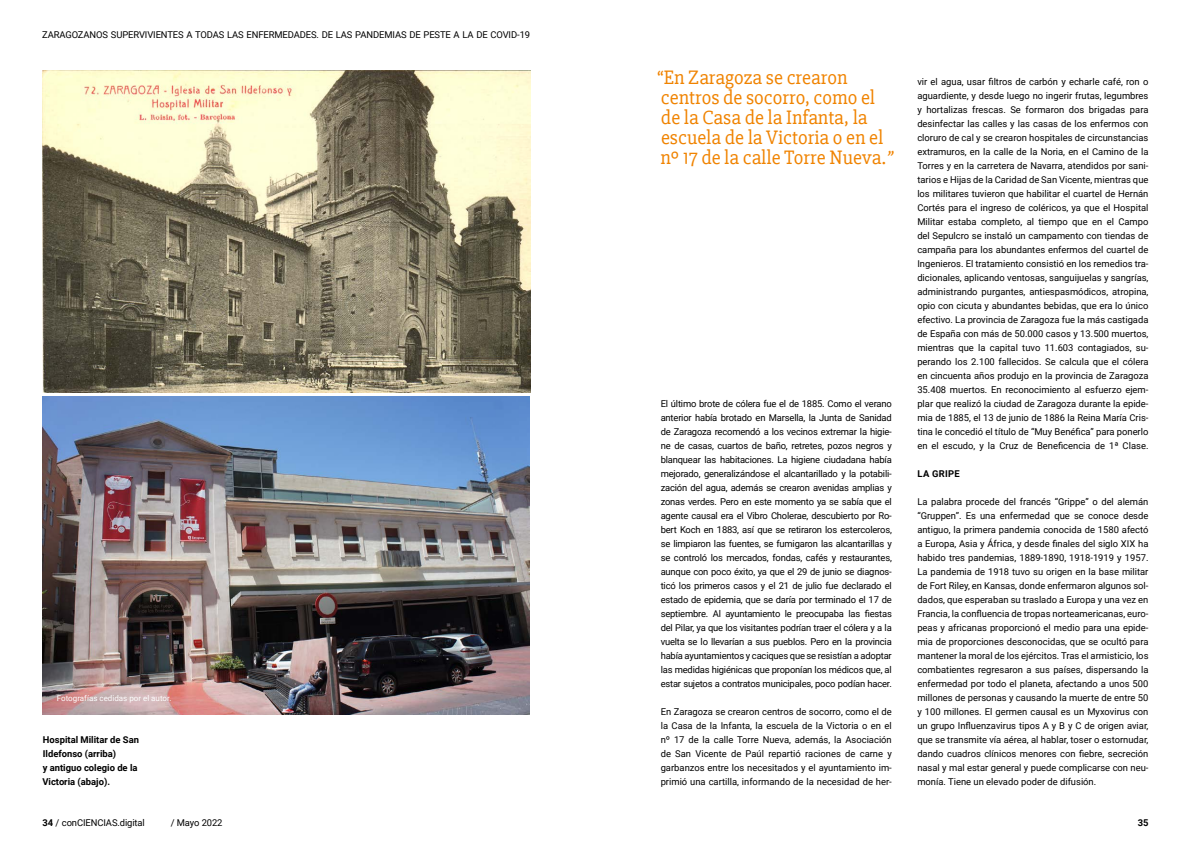
<style>
.page{position:relative;width:1191px;height:842px;background:#fff}
.page>*{position:absolute;margin:0;border:0;box-sizing:border-box;transform-origin:0 0}
.t1{font:20px/20px "Slabo 27 px";color:#f08300}
.Plain_Text{font:9.4px/14px "Roboto";letter-spacing:-.005em;color:#000;text-align:justify}
.Plain_Text-2{font:700 9.4px/14px "Roboto";color:#000}
.t2{font:8px "Roboto";color:#fff}
.s1{font-style:italic}
.s2{font-weight:700}
</style>
<div class="page">
<img style="left:43px;top:71px;width:487px;height:322px">
<img style="left:43px;top:396px;width:487px;height:319px">
<p class="Plain_Text" style="left:42px;top:28px;width:489px">ZARAGOZANOS SUPERVIVIENTES A TODAS LAS ENFERMEDADES. DE LAS PANDEMIAS DE PESTE A LA DE COVID-19</p>
<p class="t2" style="left:57px;top:692px;width:116px">Fotografías cedidas por el autor.</p>
<p class="Plain_Text-2" style="left:42px;top:732px;width:98px">Hospital Militar de San<br>Ildefonso (arriba)<br>y antiguo colegio de la<br>Victoria (abajo).</p>
<p class="t1" style="left:657px;top:67px;width:241px">“En Zaragoza se crearon centros de socorro, como el<br>de la Casa de la Infanta, la escuela de la Victoria o en el nº 17 de la calle Torre Nueva.<span class="s1">”</span></p>
<p class="Plain_Text" style="left:660px;top:396px;width:233px">El último brote de cólera fue el de 1885. Como el verano anterior había brotado en Marsella, la Junta de Sanidad de Zaragoza recomendó a los vecinos extremar la higie&shy;ne de casas, cuartos de baño, retretes, pozos negros y blanquear las habitaciones. La higiene ciudadana había mejorado, generalizándose el alcantarillado y la potabili&shy;zación del agua, además se crearon avenidas amplias y zonas verdes. Pero en este momento ya se sabía que el agente causal era el Vibro Cholerae, descubierto por Ro&shy;bert Koch en 1883, así que se retiraron los estercoleros, se limpiaron las fuentes, se fumigaron las alcantarillas y se controló los mercados, fondas, cafés y restaurantes, aunque con poco éxito, ya que el 29 de junio se diagnos&shy;ticó los primeros casos y el 21 de julio fue declarado el estado de epidemia, que se daría por terminado el 17 de septiembre. Al ayuntamiento le preocupaba las fiestas del Pilar, ya que los visitantes podrían traer el cólera y a la vuelta se lo llevarían a sus pueblos. Pero en la provincia había ayuntamientos y caciques que se resistían a adoptar las medidas higiénicas que proponían los médicos que, al estar sujetos a contratos municipales, poco podían hacer.</p>
<p class="Plain_Text" style="left:660px;top:704px;width:233px">En Zaragoza se crearon centros de socorro, como el de la Casa de la Infanta, la escuela de la Victoria o en el nº 17 de la calle Torre Nueva, además, la Asociación de San Vicente de Paúl repartió raciones de carne y garbanzos entre los necesitados y el ayuntamiento im&shy;primió una cartilla, informando de la necesidad de her-</p>
<p class="Plain_Text" style="left:917px;top:74px;width:233px">vir el agua, usar filtros de carbón y echarle café, ron o aguardiente, y desde luego no ingerir frutas, legumbres y hortalizas frescas. Se formaron dos brigadas para desinfectar las calles y las casas de los enfermos con cloruro de cal y se crearon hospitales de circunstancias extramuros, en la calle de la Noria, en el Camino de la Torres y en la carretera de Navarra, atendidos por sani&shy;tarios e Hijas de la Caridad de San Vicente, mientras que los militares tuvieron que habilitar el cuartel de Hernán Cortés para el ingreso de coléricos, ya que el Hospital Militar estaba completo, al tiempo que en el Campo del Sepulcro se instaló un campamento con tiendas de campaña para los abundantes enfermos del cuartel de Ingenieros. El tratamiento consistió en los remedios tra&shy;dicionales, aplicando ventosas, sanguijuelas y sangrías, administrando purgantes, antiespasmódicos, atropina, opio con cicuta y abundantes bebidas, que era lo único efectivo. La provincia de Zaragoza fue la más castigada de España con más de 50.000 casos y 13.500 muertos, mientras que la capital tuvo 11.603 contagiados, su&shy;perando los 2.100 fallecidos. Se calcula que el cólera en cincuenta años produjo en la provincia de Zaragoza 35.408 muertos. En reconocimiento al esfuerzo ejem&shy;plar que realizó la ciudad de Zaragoza durante la epide&shy;mia de 1885, el 13 de junio de 1886 la Reina María Cris&shy;tina le concedió el título de “Muy Benéfica” para ponerlo en el escudo, y la Cruz de Beneficencia de 1ª Clase.</p>
<p class="Plain_Text-2" style="left:917px;top:466px;width:44px">LA GRIPE</p>
<p class="Plain_Text" style="left:917px;top:494px;width:233px">La palabra procede del francés “Grippe” o del alemán “Gruppen”. Es una enfermedad que se conoce desde antiguo, la primera pandemia conocida de 1580 afectó a Europa, Asia y África, y desde finales del siglo XIX ha habido tres pandemias, 1889-1890, 1918-1919 y 1957.<br>La pandemia de 1918 tuvo su origen en la base militar de Fort Riley, en Kansas, donde enfermaron algunos sol&shy;dados, que esperaban su traslado a Europa y una vez en Francia, la confluencia de tropas norteamericanas, euro&shy;peas y africanas proporcionó el medio para una epide&shy;mia de proporciones desconocidas, que se ocultó para mantener la moral de los ejércitos. Tras el armisticio, los combatientes regresaron a sus países, dispersando la enfermedad por todo el planeta, afectando a unos 500 millones de personas y causando la muerte de entre 50 y 100 millones. El germen causal es un Myxovirus con un grupo Influenzavirus tipos A y B y C de origen aviar, que se transmite vía aérea, al hablar, toser o estornudar, dando cuadros clínicos menores con fiebre, secreción nasal y mal estar general y puede complicarse con neu&shy;monía. Tiene un elevado poder de difusión.</p>
<p class="Plain_Text" style="left:43px;top:816px;width:104px"><span class="s2">34</span> / conCIENCIAS.digital</p>
<p class="Plain_Text" style="left:171px;top:816px;width:53px">/ Mayo 2022</p>
<p class="Plain_Text-2" style="left:1137px;top:816px;width:12px">35</p>
</div>
